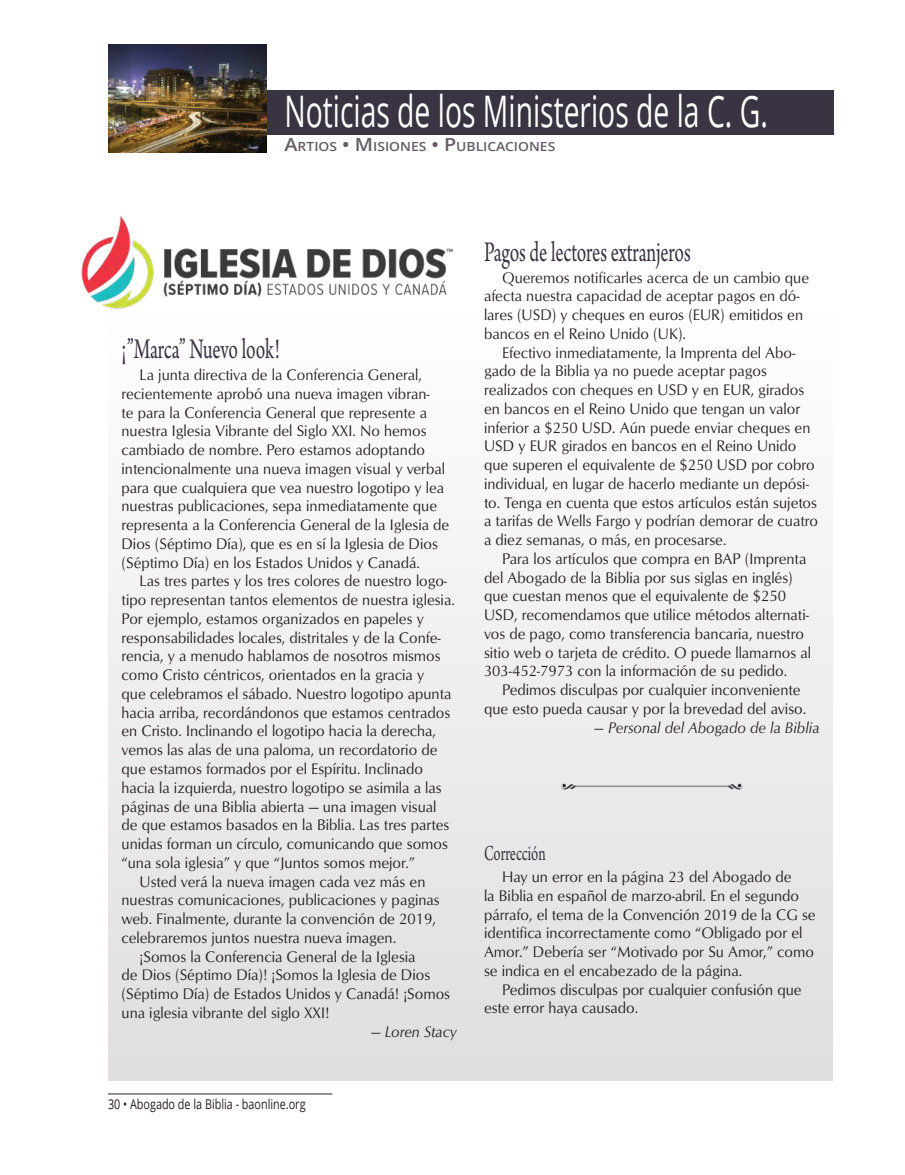
<style>
.page{position:relative;width:905px;height:1175px;background:#fff}
.page>*{position:absolute;margin:0;border:0;box-sizing:border-box;transform-origin:0 0}
.Department_-_Header{font:43.5px "Open Sans";color:#fff;scale:.65 1}
.Carry_Over_Title{font:30px "Arno Pro";letter-spacing:-.005em;color:#3a3341;scale:.65 1}
.Carry_Over_Title-2{font:22.5px "Arno Pro";letter-spacing:-.005em;color:#3a3341;scale:.65 1}
.Article_-_Main_text{font:15.75px/18.8px "Optimum Roman DTC";color:#231f20;scale:.95 1}
.Article_-_Main_text-2{font:15.75px "Optimum Roman Italic DTC";color:#231f20;scale:.95 1}
.t1{font:13.5px "Open Sans";color:#231f20;scale:.8 1}
.t2{font:600 12.6px "Open Sans";color:#655c67;scale:1.1 1}
.s1{font-size:18px}
</style>
<div class="page">
<hr style="left:108px;top:1093px;width:224px;height:1px;background:#231f20">
<div style="left:109px;top:90px;width:724px;height:44px;background:#3a3341"></div>
<img style="left:109px;top:45px;width:158px;height:107px">
<div style="left:108px;top:154px;width:724px;height:927px;background:linear-gradient(to bottom,#fff,#e0dedf)"></div>
<img style="left:560px;top:781px;width:183px;height:10px">
<img style="left:81px;top:204px;width:376px;height:115px">
<p class="Department_-_Header" style="left:284px;top:82px;width:745px">Noticias de los Ministerios de la C. G.</p>
<p class="t2" style="left:284px;top:140px;width:248px"><span class="s1">A</span>RTIOS <span class="s1">• M</span>ISIONES <span class="s1">• P</span>UBLICACIONES</p>
<p class="Carry_Over_Title" style="left:122px;top:332px;width:245px">¡”Marca” Nuevo look!</p>
<p class="Article_-_Main_text" style="left:122px;top:365px;width:346px;text-indent:18px">La junta directiva de la Conferencia General, recientemente aprobó una nueva imagen vibran-<br>te para la Conferencia General que represente a nuestra Iglesia Vibrante del Siglo XXI. No hemos cambiado de nombre. Pero estamos adoptando intencionalmente una nueva imagen visual y verbal para que cualquiera que vea nuestro logotipo y lea nuestras publicaciones, sepa inmediatamente que representa a la Conferencia General de la Iglesia de Dios (Séptimo Día), que es en sí la Iglesia de Dios (Séptimo Día) en los Estados Unidos y Canadá.</p>
<p class="Article_-_Main_text" style="left:122px;top:571px;width:352px;text-indent:18px">Las tres partes y los tres colores de nuestro logo&shy;tipo representan tantos elementos de nuestra iglesia.<br>Por ejemplo, estamos organizados en papeles y responsabilidades locales, distritales y de la Confe&shy;rencia, y a menudo hablamos de nosotros mismos como Cristo céntricos, orientados en la gracia y<br>que celebramos el sábado. Nuestro logotipo apunta hacia arriba, recordándonos que estamos centrados en Cristo. Inclinando el logotipo hacia la derecha, vemos las alas de una paloma, un recordatorio de que estamos formados por el Espíritu. Inclinado hacia la izquierda, nuestro logotipo se asimila a las páginas de una Biblia abierta — una imagen visual de que estamos basados en la Biblia. Las tres partes unidas forman un círculo, comunicando que somos “una sola iglesia” y que “Juntos somos mejor.”</p>
<p class="Article_-_Main_text" style="left:122px;top:871px;width:336px;text-indent:18px">Usted verá la nueva imagen cada vez más en nuestras comunicaciones, publicaciones y paginas web. Finalmente, durante la convención de 2019, celebraremos juntos nuestra nueva imagen.</p>
<p class="Article_-_Main_text" style="left:122px;top:946px;width:347px;text-indent:18px">¡Somos la Conferencia General de la Iglesia<br>de Dios (Séptimo Día)! ¡Somos la Iglesia de Dios (Séptimo Día) de Estados Unidos y Canadá! ¡Somos una iglesia vibrante del siglo XXI!</p>
<p class="Article_-_Main_text-2" style="left:371px;top:1022px;width:92px">— Loren Stacy</p>
<p class="t1" style="left:108px;top:1094px;width:248px">30 • Abogado de la Biblia - baonline.org</p>
<p class="Carry_Over_Title" style="left:484px;top:235px;width:320px">Pagos de lectores extranjeros</p>
<p class="Article_-_Main_text" style="left:484px;top:268px;width:344px;text-indent:18px">Queremos notificarles acerca de un cambio que afecta nuestra capacidad de aceptar pagos en dó&shy;lares (USD) y cheques en euros (EUR) emitidos en bancos en el Reino Unido (UK).</p>
<p class="Article_-_Main_text" style="left:484px;top:343px;width:353px;text-indent:18px">Efectivo inmediatamente, la Imprenta del Abo&shy;gado de la Biblia ya no puede aceptar pagos realizados con cheques en USD y en EUR, girados en bancos en el Reino Unido que tengan un valor inferior a $250 USD. Aún puede enviar cheques en USD y EUR girados en bancos en el Reino Unido que superen el equivalente de $250 USD por cobro individual, en lugar de hacerlo mediante un depósi&shy;to. Tenga en cuenta que estos artículos están sujetos a tarifas de Wells Fargo y podrían demorar de cuatro a diez semanas, o más, en procesarse.</p>
<p class="Article_-_Main_text" style="left:484px;top:549px;width:346px;text-indent:18px">Para los artículos que compra en BAP (Imprenta del Abogado de la Biblia por sus siglas en inglés) que cuestan menos que el equivalente de $250<br>USD, recomendamos que utilice métodos alternati&shy;vos de pago, como transferencia bancaria, nuestro sitio web o tarjeta de crédito. O puede llamarnos al 303-452-7973 con la información de su pedido.</p>
<p class="Article_-_Main_text" style="left:484px;top:680px;width:341px;text-indent:18px">Pedimos disculpas por cualquier inconveniente que esto pueda causar y por la brevedad del aviso.</p>
<p class="Article_-_Main_text-2" style="left:594px;top:718px;width:238px">— Personal del Abogado de la Biblia</p>
<p class="Carry_Over_Title-2" style="left:484px;top:840px;width:96px">Corrección</p>
<p class="Article_-_Main_text" style="left:484px;top:867px;width:350px;text-indent:18px">Hay un error en la página 23 del Abogado de<br>la Biblia en español de marzo-abril. En el segundo párrafo, el tema de la Convención 2019 de la CG se identifica incorrectamente como “Obligado por el Amor.” Debería ser “Motivado por Su Amor,” como se indica en el encabezado de la página.</p>
<p class="Article_-_Main_text" style="left:484px;top:979px;width:336px;text-indent:18px">Pedimos disculpas por cualquier confusión que este error haya causado.</p>
</div>
